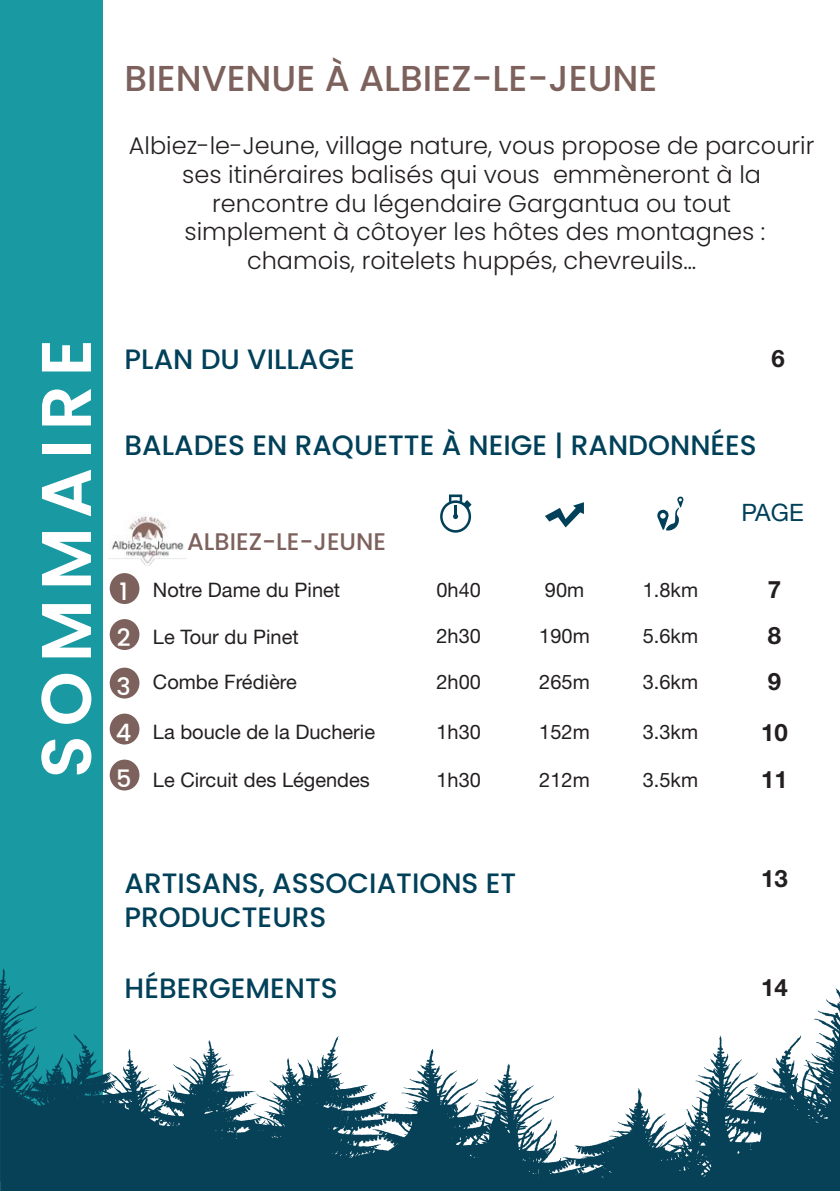
<style>
.page{position:relative;width:840px;height:1191px;background:#fff}
.page>*{position:absolute;margin:0;border:0;box-sizing:border-box;transform-origin:0 0}
.t1{font:600 70px "Poppins";letter-spacing:.13em;color:#fff}
.t2{font:500 36px "Poppins";color:#7d615c}
.t3{font:500 28px "Poppins";color:#004059}
.t4{font:300 24px/28.8px "Poppins";color:#231f20;text-align:center}
.t5{font:500 24px "Poppins";color:#7d615c}
.t6{font:700 24px "Helvetica Neue LT Pro";color:#231f20}
.t7{font:500 24px "Poppins";color:#fff}
.t8{font:24px "Helvetica Neue LT Pro";color:#004059}
.t9{font:20px "Helvetica Neue LT Pro";color:#231f20}
</style>
<div class="page">
<div style="left:0;top:0;width:102px;height:1181px;background:#1999a1"></div>
<svg style="left:0;top:968px;width:839px;height:223px"></svg>
<svg style="left:545px;top:502px;width:38px;height:25px"></svg>
<svg style="left:657px;top:496px;width:26px;height:35px"></svg>
<svg style="left:440px;top:494px;width:31px;height:38px"></svg>
<div style="left:110px;top:573px;width:29px;height:31px;background:#7d615c;border-radius:50%"></div>
<div style="left:110px;top:619px;width:29px;height:31px;background:#7d615c;border-radius:50%"></div>
<div style="left:110px;top:667px;width:29px;height:31px;background:#7d615c;border-radius:50%"></div>
<div style="left:110px;top:713px;width:29px;height:31px;background:#7d615c;border-radius:50%"></div>
<div style="left:110px;top:759px;width:29px;height:31px;background:#7d615c;border-radius:50%"></div>
<img style="left:108px;top:512px;width:79px;height:53px">
<p class="t2" style="left:124px;top:57px;width:534px">BIENVENUE À ALBIEZ-LE-JEUNE</p>
<p class="t4" style="left:129px;top:131px;width:686px">Albiez-le-Jeune, village nature, vous propose de parcourir ses itinéraires balisés qui vous emmèneront à la</p>
<p class="t4" style="left:212px;top:189px;width:520px">rencontre du légendaire Gargantua ou tout</p>
<p class="t4" style="left:184px;top:218px;width:582px">simplement à côtoyer les hôtes des montagnes :</p>
<p class="t4" style="left:247px;top:247px;width:450px">chamois, roitelets huppés, chevreuils…</p>
<p class="t1" style="left:26px;top:778px;width:440px;rotate:-90deg">SOMMAIRE</p>
<p class="t3" style="left:124px;top:343px;width:232px">PLAN DU VILLAGE</p>
<p class="t6" style="left:771px;top:344px;width:15px">6</p>
<p class="t3" style="left:124px;top:429px;width:633px">BALADES EN RAQUETTE À NEIGE | RANDONNÉES</p>
<p class="t7" style="left:119px;top:578px;width:10px">1</p>
<p class="t7" style="left:117px;top:624px;width:15px">2</p>
<p class="t7" style="left:116px;top:672px;width:16px">3</p>
<p class="t7" style="left:116px;top:718px;width:17px">4</p>
<p class="t7" style="left:116px;top:764px;width:17px">5</p>
<p class="t5" style="left:187px;top:527px;width:200px">ALBIEZ-LE-JEUNE</p>
<p class="t9" style="left:153px;top:577px;width:189px">Notre Dame du Pinet</p>
<p class="t9" style="left:153px;top:624px;width:147px">Le Tour du Pinet</p>
<p class="t9" style="left:153px;top:669px;width:145px">Combe Frédière</p>
<p class="t9" style="left:153px;top:720px;width:223px">La boucle de la Ducherie</p>
<p class="t9" style="left:153px;top:767px;width:218px">Le Circuit des Légendes</p>
<p class="t9" style="left:436px;top:577px;width:46px">0h40</p>
<p class="t9" style="left:436px;top:623px;width:46px">2h30</p>
<p class="t9" style="left:436px;top:669px;width:46px">2h00</p>
<p class="t9" style="left:436px;top:720px;width:46px">1h30</p>
<p class="t9" style="left:436px;top:767px;width:46px">1h30</p>
<p class="t8" style="left:741px;top:497px;width:64px">PAGE</p>
<p class="t9" style="left:544px;top:577px;width:41px">90m</p>
<p class="t9" style="left:642px;top:577px;width:57px">1.8km</p>
<p class="t6" style="left:767px;top:575px;width:15px">7</p>
<p class="t9" style="left:539px;top:623px;width:52px">190m</p>
<p class="t9" style="left:642px;top:623px;width:57px">5.6km</p>
<p class="t6" style="left:767px;top:621px;width:15px">8</p>
<p class="t9" style="left:539px;top:669px;width:52px">265m</p>
<p class="t9" style="left:642px;top:669px;width:57px">3.6km</p>
<p class="t6" style="left:767px;top:667px;width:15px">9</p>
<p class="t9" style="left:539px;top:720px;width:52px">152m</p>
<p class="t9" style="left:642px;top:720px;width:57px">3.3km</p>
<p class="t6" style="left:760px;top:717px;width:28px">10</p>
<p class="t9" style="left:539px;top:767px;width:52px">212m</p>
<p class="t9" style="left:642px;top:767px;width:57px">3.5km</p>
<p class="t6" style="left:760px;top:765px;width:28px">11</p>
<p class="t3" style="left:124px;top:867px;width:393px">ARTISANS, ASSOCIATIONS ET</p>
<p class="t3" style="left:124px;top:900px;width:203px">PRODUCTEURS</p>
<p class="t3" style="left:124px;top:972px;width:214px">HÉBERGEMENTS</p>
<p class="t6" style="left:760px;top:863px;width:28px">13</p>
<p class="t6" style="left:760px;top:972px;width:28px">14</p>
</div>
